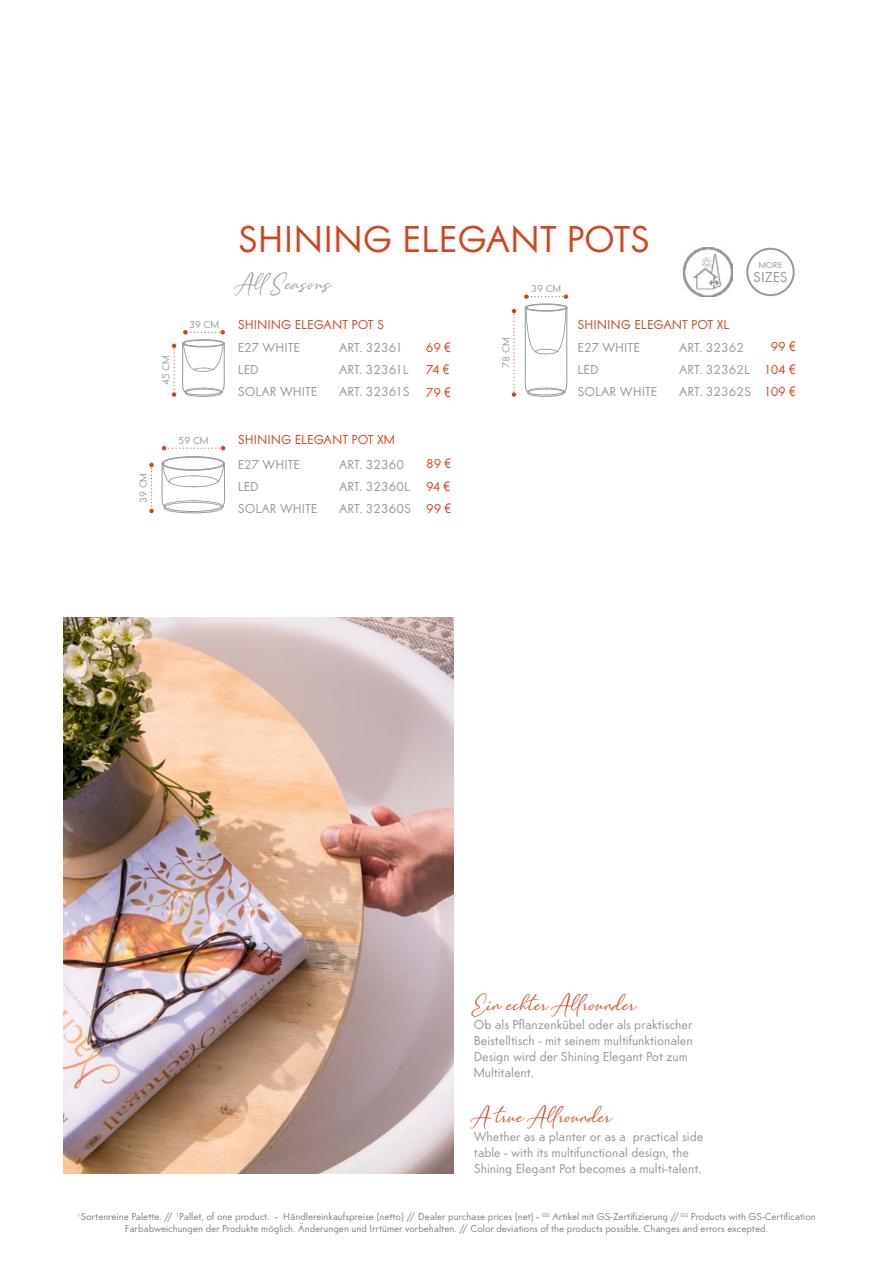
<style>
.page{position:relative;width:893px;height:1263px;background:#fff}
.page>*{position:absolute;margin:0;border:0;box-sizing:border-box;transform-origin:0 0}
.t1{font:39px "Am Sans";color:#d1461f}
.t2{font:21px "Clarity";color:#d1461f}
.t3{font:21px "Clarity";color:#96989a}
.t4{font:15px "Am Sans";color:#96989a}
.t5{font:13.5px/16.2px "Am Sans";color:#96989a}
.t6{font:13.5px "Am Sans";color:#d1461f}
.t7{font:13.5px/22.5px "Am Sans";color:#d44625;text-align:justify}
.t8{font:10.5px/12px "Am Sans";color:#86817e;text-align:center}
.t9{font:10.5px "Am Sans";color:#96989a}
.t10{font:9px "Am Sans";color:#96989a}
.s1{font-family:"Arial Narrow"}
.s2{color:#d44625}
</style>
<div class="page">
<img style="left:684px;top:248px;width:48px;height:48px">
<svg style="left:746px;top:248px;width:49px;height:48px"></svg>
<img style="left:64px;top:617px;width:389px;height:557px">
<div style="left:162px;top:456px;width:63px;height:15px;border:1px solid #96989a;border-radius:50%"></div>
<svg style="left:161px;top:457px;width:64px;height:57px"></svg>
<svg style="left:512px;top:309px;width:4px;height:88px"></svg>
<svg style="left:149px;top:463px;width:5px;height:50px"></svg>
<svg style="left:172px;top:330px;width:53px;height:67px"></svg>
<svg style="left:162px;top:446px;width:63px;height:4px"></svg>
<svg style="left:524px;top:294px;width:44px;height:103px"></svg>
<p class="t9" style="left:160px;top:385px;width:31px;rotate:-90deg">45 CM</p>
<p class="t9" style="left:189px;top:318px;width:31px">39 CM</p>
<p class="t9" style="left:137px;top:503px;width:31px;rotate:-90deg">39 CM</p>
<p class="t9" style="left:179px;top:434px;width:31px">59 CM</p>
<h1 class="t1" style="left:238px;top:216px;width:414px">SHINING ELEGANT POTS</h1>
<h2 class="t3" style="left:238px;top:273px;width:97px">All Seasons</h2>
<p class="t6" style="left:238px;top:317px;width:148px">SHINING ELEGANT POT S</p>
<p class="t6" style="left:577px;top:317px;width:154px">SHINING ELEGANT POT XL</p>
<p class="t5" style="left:238px;top:339px;width:64px">E27 WHITE</p>
<p class="t5" style="left:339px;top:339px;width:65px">ART. 32361</p>
<p class="t5" style="left:577px;top:339px;width:64px">E27 WHITE</p>
<p class="t5" style="left:679px;top:339px;width:67px">ART. 32362</p>
<p class="t5" style="left:238px;top:361px;width:23px">LED</p>
<p class="t5" style="left:339px;top:361px;width:71px">ART. 32361L</p>
<p class="t5" style="left:577px;top:361px;width:23px">LED</p>
<p class="t5" style="left:679px;top:361px;width:73px">ART. 32362L</p>
<p class="t5" style="left:238px;top:383px;width:81px">SOLAR WHITE</p>
<p class="t5" style="left:339px;top:383px;width:72px">ART. 32361S</p>
<p class="t5" style="left:577px;top:383px;width:81px">SOLAR WHITE</p>
<p class="t5" style="left:679px;top:383px;width:74px">ART. 32362S</p>
<p class="t6" style="left:238px;top:431px;width:159px">SHINING ELEGANT POT XM</p>
<p class="t5" style="left:238px;top:456px;width:64px">E27 WHITE</p>
<p class="t5" style="left:339px;top:456px;width:67px">ART. 32360</p>
<p class="t5" style="left:238px;top:478px;width:23px">LED</p>
<p class="t5" style="left:339px;top:478px;width:73px">ART. 32360L</p>
<p class="t5" style="left:238px;top:501px;width:81px">SOLAR WHITE</p>
<p class="t5" style="left:339px;top:501px;width:74px">ART. 32360S</p>
<p class="t10" style="left:759px;top:260px;width:25px">MORE</p>
<p class="t4" style="left:753px;top:268px;width:36px">SIZES</p>
<p class="t9" style="left:531px;top:282px;width:31px">39 CM</p>
<p class="t9" style="left:500px;top:368px;width:31px;rotate:-90deg">78 CM</p>
<p class="t7" style="left:764px;top:335px;width:33px;text-align:center">99 <span class="s1">€<br></span>104 <span class="s1">€<br></span>109 <span class="s1">€</span></p>
<p class="t7" style="left:426px;top:336px;width:26px">69 <span class="s1">€ </span>74 <span class="s1">€ </span>79 <span class="s1">€</span></p>
<p class="t7" style="left:426px;top:452px;width:26px">89 <span class="s1">€ </span>94 <span class="s1">€ </span>99 <span class="s1">€</span></p>
<h2 class="t2" style="left:474px;top:993px;width:165px">Ein echter Allrounder</h2>
<p class="t5" style="left:474px;top:1016px;width:221px">Ob als Pflanzenkübel oder als praktischer Beistelltisch - mit seinem multifunktionalen Design wird der Shining Elegant Pot zum Multitalent.</p>
<h2 class="t2" style="left:474px;top:1105px;width:141px">A true Allrounder</h2>
<p class="t5" style="left:474px;top:1128px;width:231px">Whether as a planter or as a practical side table - with its multifunctional design, the<br>Shining Elegant Pot becomes a multi-talent.</p>
<p class="t8" style="left:77px;top:1211px;width:740px"><sup>1</sup>Sortenreine Palette. // <sup>1</sup>Pallet, of one product. <span class="s2">-</span> Händlereinkaufspreise (netto) // Dealer purchase prices (net) <span class="s2">-</span> <sup>GS</sup> Artikel mit GS-Zertifizierung // <sup>GS</sup> Products with GS-Certification<br>Farbabweichungen der Produkte möglich. Änderungen und Irrtümer vorbehalten. // Color deviations of the products possible. Changes and errors excepted.</p>
</div>
